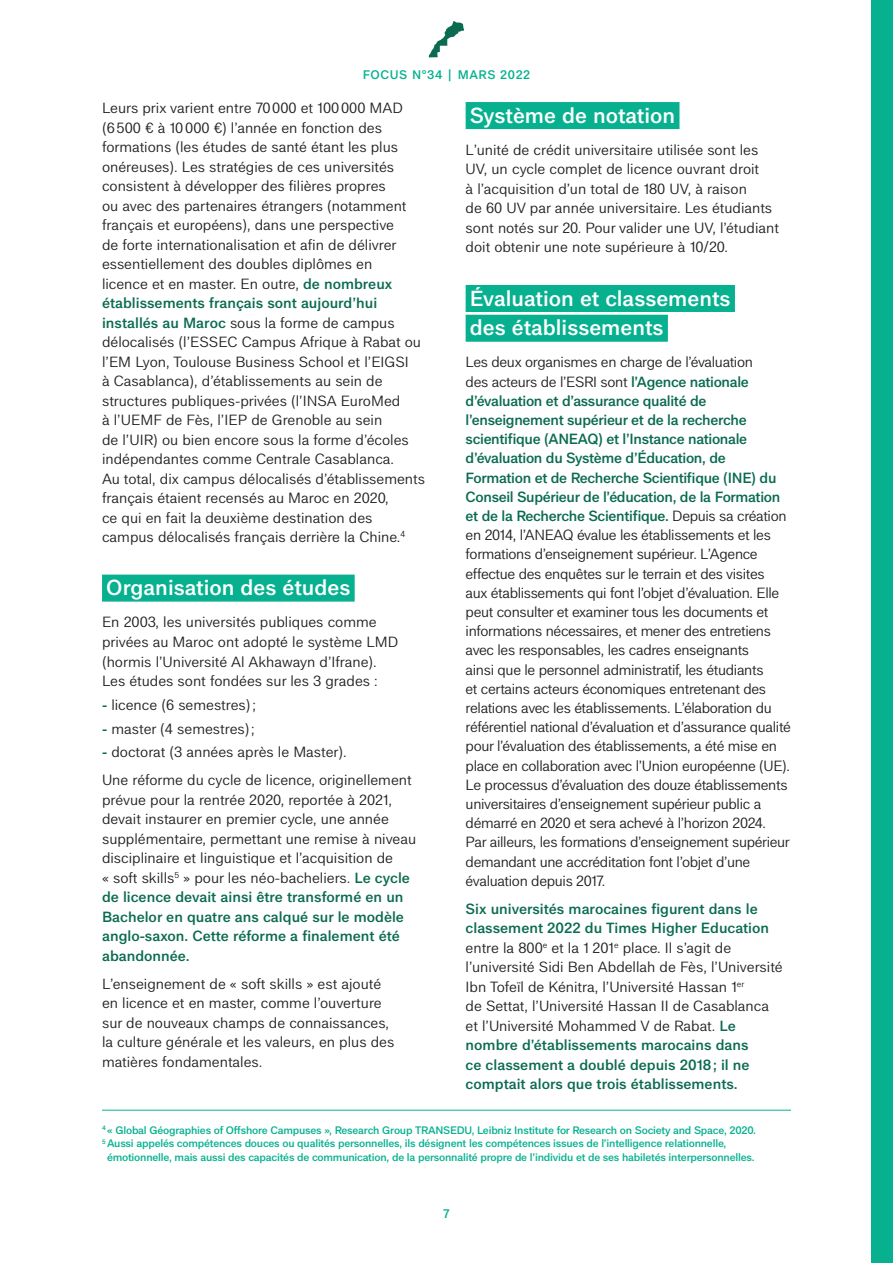
<style>
.page{position:relative;width:893px;height:1263px;background:#fff}
.page>*{position:absolute;margin:0;border:0;box-sizing:border-box;transform-origin:0 0}
.ST1{font:600 21px "CAMPUS FRANCE SANS BETA 1";color:#fff}
.ST1_SUITE{font:600 21px "CAMPUS FRANCE SANS BETA 1";color:#fff}
.TEXTE_COURANT{font:14.25px/19.5px "CAMPUS FRANCE SANS BETA 1";color:#231f20}
.TEXTE_COURANT-2{font:14.25px/19.2px "CAMPUS FRANCE SANS BETA 1";letter-spacing:-.025em;color:#231f20}
.t1{font:600 12px "CAMPUS FRANCE SANS BETA 1";letter-spacing:.05em;color:#07b190}
.NOTE{font:600 10.5px/13.5px "CAMPUS FRANCE SANS BETA 1";letter-spacing:-.02em;color:#07b190}
.NOTE_PREMIERE{font:600 10.5px "CAMPUS FRANCE SANS BETA 1";letter-spacing:-.02em;color:#07b190}
.s1{font-weight:600;color:#0b6b51}
</style>
<div class="page">
<div style="left:872px;top:0;width:21px;height:1263px;background:#07b190"></div>
<svg style="left:429px;top:21px;width:35px;height:36px"></svg>
<div style="left:102px;top:575px;width:253px;height:27px;background:#07b190"></div>
<hr style="left:102px;top:1110px;width:689px;height:1px;background:#07b190">
<div style="left:466px;top:102px;width:213px;height:27px;background:#07b190"></div>
<div style="left:466px;top:285px;width:269px;height:27px;background:#07b190"></div>
<div style="left:466px;top:315px;width:202px;height:27px;background:#07b190"></div>
<p class="t1" style="left:363px;top:66px;width:169px">FOCUS N°34 | MARS 2022</p>
<p class="TEXTE_COURANT" style="left:102px;top:97px;width:325px">Leurs prix varient entre 70 000 et 100 000 MAD<br>(6 500 € à 10 000 €) l’année en fonction des formations (les études de santé étant les plus onéreuses). Les stratégies de ces universités consistent à développer des filières propres<br>ou avec des partenaires étrangers (notamment français et européens), dans une perspective<br>de forte internationalisation et afin de délivrer essentiellement des doubles diplômes en<br>licence et en master. En outre, <span class="s1">de nombreux établissements français sont aujourd’hui installés au Maroc</span> sous la forme de campus délocalisés (l’ESSEC Campus Afrique à Rabat ou l’EM Lyon, Toulouse Business School et l’EIGSI<br>à Casablanca), d’établissements au sein de structures publiques-privées (l’INSA EuroMed<br>à l’UEMF de Fès, l’IEP de Grenoble au sein<br>de l’UIR) ou bien encore sous la forme d’écoles indépendantes comme Centrale Casablanca.<br>Au total, dix campus délocalisés d’établissements français étaient recensés au Maroc en 2020,<br>ce qui en fait la deuxième destination des campus délocalisés français derrière la Chine.<sup>4</sup></p>
<p class="ST1" style="left:106px;top:572px;width:246px">Organisation des études</p>
<p class="TEXTE_COURANT" style="left:102px;top:612px;width:298px">En 2003, les universités publiques comme privées au Maroc ont adopté le système LMD (hormis l’Université Al Akhawayn d’Ifrane).<br>Les études sont fondées sur les 3 grades :</p>
<p class="TEXTE_COURANT" style="left:102px;top:694px;width:155px"><span class="s1">-</span> licence (6 semestres) ;</p>
<p class="TEXTE_COURANT" style="left:102px;top:718px;width:154px"><span class="s1">-</span> master (4 semestres) ;</p>
<p class="TEXTE_COURANT" style="left:102px;top:741px;width:246px"><span class="s1">-</span> doctorat (3 années après le Master).</p>
<p class="TEXTE_COURANT" style="left:102px;top:769px;width:316px">Une réforme du cycle de licence, originellement prévue pour la rentrée 2020, reportée à 2021, devait instaurer en premier cycle, une année supplémentaire, permettant une remise à niveau disciplinaire et linguistique et l’acquisition de<br>« soft skills<sup>5</sup> » pour les néo-bacheliers. <span class="s1">Le cycle de licence devait ainsi être transformé en un Bachelor en quatre ans calqué sur le modèle anglo-saxon. Cette réforme a finalement été abandonnée.</span></p>
<p class="TEXTE_COURANT" style="left:102px;top:973px;width:294px">L’enseignement de « soft skills » est ajouté en licence et en master, comme l’ouverture sur de nouveaux champs de connaissances, la culture générale et les valeurs, en plus des matières fondamentales.</p>
<p class="ST1" style="left:470px;top:100px;width:207px">Système de notation</p>
<p class="TEXTE_COURANT" style="left:466px;top:139px;width:315px">L’unité de crédit universitaire utilisée sont les UV, un cycle complet de licence ouvrant droit<br>à l’acquisition d’un total de 180 UV, à raison<br>de 60 UV par année universitaire. Les étudiants sont notés sur 20. Pour valider une UV, l’étudiant doit obtenir une note supérieure à 10/20.</p>
<p class="ST1" style="left:470px;top:283px;width:262px">Évaluation et classements</p>
<p class="ST1_SUITE" style="left:470px;top:312px;width:195px">des établissements</p>
<p class="TEXTE_COURANT-2" style="left:466px;top:352px;width:327px">Les deux organismes en charge de l’évaluation<br>des acteurs de l’ESRI sont <span class="s1">l’Agence nationale d’évaluation et d’assurance qualité de l’enseignement supérieur et de la recherche scientifique (ANEAQ) et l’Instance nationale d’évaluation du Système d’Éducation, de Formation et de Recherche Scientifique (INE) du Conseil Supérieur de l’éducation, de la Formation et de la Recherche Scientifique.</span> Depuis sa création en 2014, l’ANEAQ évalue les établissements et les formations d’enseignement supérieur. L’Agence effectue des enquêtes sur le terrain et des visites<br>aux établissements qui font l’objet d’évaluation. Elle peut consulter et examiner tous les documents et informations nécessaires, et mener des entretiens avec les responsables, les cadres enseignants<br>ainsi que le personnel administratif, les étudiants<br>et certains acteurs économiques entretenant des relations avec les établissements. L’élaboration du référentiel national d’évaluation et d’assurance qualité pour l’évaluation des établissements, a été mise en place en collaboration avec l’Union européenne (UE).<br>Le processus d’évaluation des douze établissements universitaires d’enseignement supérieur public a démarré en 2020 et sera achevé à l’horizon 2024.<br>Par ailleurs, les formations d’enseignement supérieur demandant une accréditation font l’objet d’une évaluation depuis 2017.</p>
<p class="TEXTE_COURANT" style="left:466px;top:898px;width:319px"><span class="s1">Six universités marocaines figurent dans le classement 2022 du Times Higher Education </span>entre la 800<sup>e</sup> et la 1 201<sup>e</sup> place. Il s’agit de l’université Sidi Ben Abdellah de Fès, l’Université Ibn Tofeïl de Kénitra, l’Université Hassan 1<sup>er<br></sup>de Settat, l’Université Hassan II de Casablanca et l’Université Mohammed V de Rabat. <span class="s1">Le nombre d’établissements marocains dans<br>ce classement a doublé depuis 2018 ; il ne comptait alors que trois établissements.</span></p>
<p class="NOTE_PREMIERE" style="left:102px;top:1122px;width:655px"><sup>4</sup> « Global Géographies of Offshore Campuses », Research Group TRANSEDU, Leibniz Institute for Research on Society and Space, 2020.</p>
<p class="NOTE" style="left:107px;top:1136px;width:649px;text-indent:-5px"><sup>5</sup> Aussi appelés compétences douces ou qualités personnelles, ils désignent les compétences issues de l’intelligence relationnelle, émotionnelle, mais aussi des capacités de communication, de la personnalité propre de l’individu et de ses habiletés interpersonnelles.</p>
<p class="t1" style="left:443px;top:1205px;width:8px">7</p>
</div>
